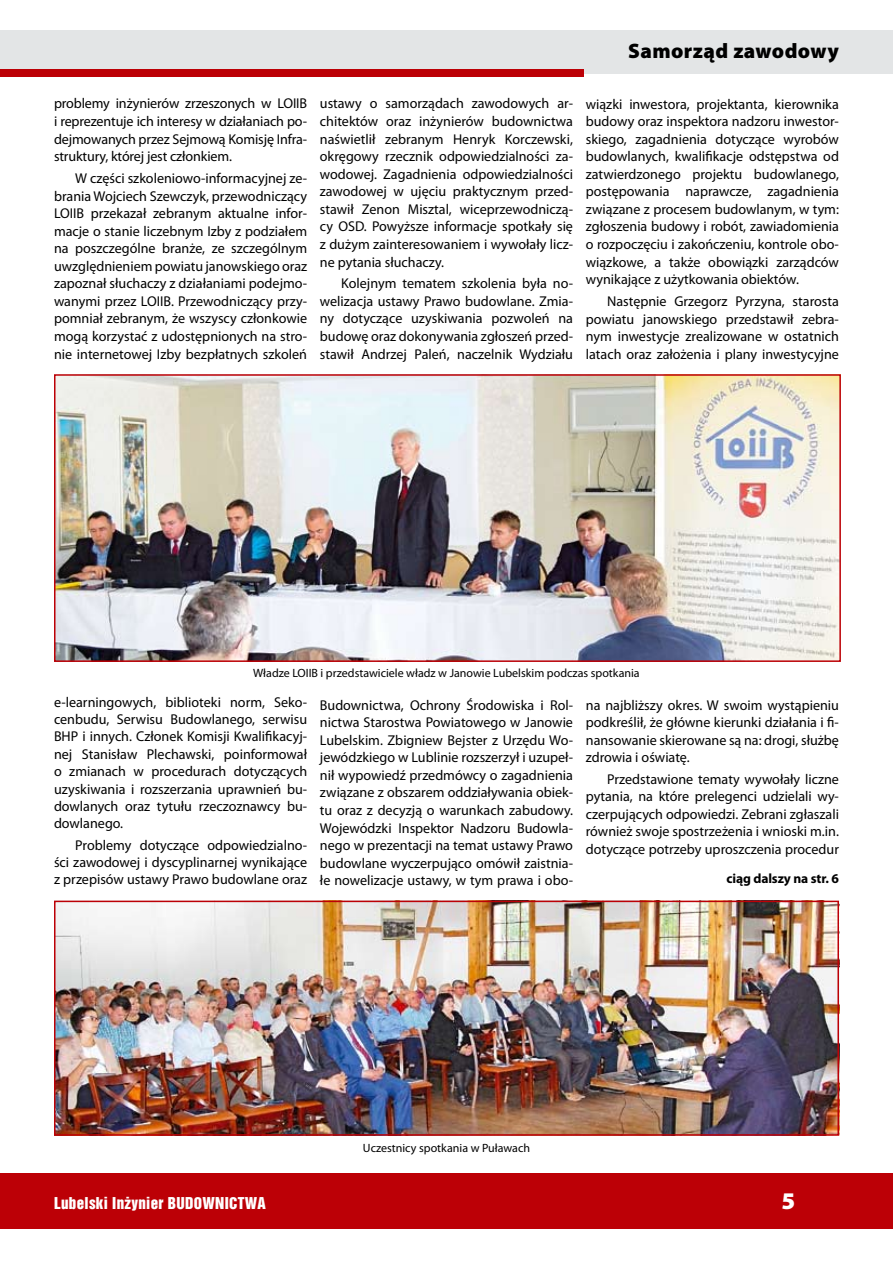
<style>
.page{position:relative;width:893px;height:1263px;background:#fff}
.page>*{position:absolute;margin:0;border:0;box-sizing:border-box;transform-origin:0 0}
.t1{font:900 24px "Myriad Pro";color:#fff}
.t2{font:900 21px "Myriad Pro";letter-spacing:.02em;color:#000}
.t3{font:15px "Switzerland Inserat";letter-spacing:.02em;color:#fff}
.t4{font:14.25px/17.5px "Myriad Pro";color:#000;text-align:justify}
.t5{font:700 13.5px "Myriad Pro";letter-spacing:-.01em;color:#000}
.t6{font:12px "Myriad Pro";color:#000}
</style>
<div class="page">
<div style="left:0;top:30px;width:893px;height:43px;background:#e3e5e6"></div>
<div style="left:0;top:1173px;width:893px;height:55px;background:#bc0006"></div>
<div style="left:0;top:70px;width:584px;height:7px;background:#bc0006"></div>
<img style="left:57px;top:904px;width:779px;height:229px">
<div style="left:54px;top:901px;width:785px;height:235px;border:2px solid #bc0006"></div>
<img style="left:57px;top:377px;width:781px;height:282px">
<div style="left:54px;top:374px;width:787px;height:288px;border:2px solid #bc0006"></div>
<h2 class="t2" style="left:628px;top:39px;width:212px">Samorząd zawodowy</h2>
<p class="t4" style="left:54px;top:95px;width:255px">problemy inżynierów zrzeszonych w LOIIB i reprezentuje ich interesy w działaniach po&shy;dejmowanych przez Sejmową Komisję Infra&shy;struktury, której jest członkiem.</p>
<p class="t4" style="left:54px;top:169px;width:255px;text-indent:21px">W części szkoleniowo-informacyjnej ze&shy;brania Wojciech Szewczyk, przewodniczący LOIIB przekazał zebranym aktualne infor&shy;macje o stanie liczebnym Izby z podziałem na poszczególne branże, ze szczególnym uwzględnieniem powiatu janowskiego oraz zapoznał słuchaczy z działaniami podejmo&shy;wanymi przez LOIIB. Przewodniczący przy&shy;pomniał zebranym, że wszyscy członkowie mogą korzystać z udostępnionych na stro&shy;nie internetowej Izby bezpłatnych szkoleń</p>
<p class="t4" style="left:320px;top:95px;width:255px">ustawy o samorządach zawodowych ar&shy;chitektów oraz inżynierów budownictwa naświetlił zebranym Henryk Korczewski, okręgowy rzecznik odpowiedzialności za&shy;wodowej. Zagadnienia odpowiedzialności zawodowej w ujęciu praktycznym przed&shy;stawił Zenon Misztal, wiceprzewodniczą&shy;cy OSD. Powyższe informacje spotkały się z dużym zainteresowaniem i wywołały licz&shy;ne pytania słuchaczy.</p>
<p class="t4" style="left:320px;top:275px;width:255px;text-indent:21px">Kolejnym tematem szkolenia była no&shy;welizacja ustawy Prawo budowlane. Zmia&shy;ny dotyczące uzyskiwania pozwoleń na budowę oraz dokonywania zgłoszeń przed&shy;stawił Andrzej Paleń, naczelnik Wydziału</p>
<p class="t4" style="left:586px;top:95px;width:255px">wiązki inwestora, projektanta, kierownika budowy oraz inspektora nadzoru inwestor&shy;skiego, zagadnienia dotyczące wyrobów budowlanych, kwalifikacje odstępstwa od zatwierdzonego projektu budowlanego, postępowania naprawcze, zagadnienia związane z procesem budowlanym, w tym: zgłoszenia budowy i robót, zawiadomienia o rozpoczęciu i zakończeniu, kontrole obo&shy;wiązkowe, a także obowiązki zarządców wynikające z użytkowania obiektów.</p>
<p class="t4" style="left:586px;top:292px;width:255px;text-indent:21px">Następnie Grzegorz Pyrzyna, starosta powiatu janowskiego przedstawił zebra&shy;nym inwestycje zrealizowane w ostatnich latach oraz założenia i plany inwestycyjne</p>
<p class="t6" style="left:253px;top:665px;width:388px">Władze LOIIB i przedstawiciele władz w Janowie Lubelskim podczas spotkania</p>
<p class="t4" style="left:54px;top:693px;width:255px">e-learningowych, biblioteki norm, Seko&shy;cenbudu, Serwisu Budowlanego, serwisu BHP i innych. Członek Komisji Kwalifikacyj&shy;nej Stanisław Plechawski, poinformował o zmianach w procedurach dotyczących uzyskiwania i rozszerzania uprawnień bu&shy;dowlanych oraz tytułu rzeczoznawcy bu&shy;dowlanego.</p>
<p class="t4" style="left:54px;top:836px;width:255px;text-indent:21px">Problemy dotyczące odpowiedzialno&shy;ści zawodowej i dyscyplinarnej wynikające z przepisów ustawy Prawo budowlane oraz</p>
<p class="t4" style="left:320px;top:696px;width:255px">Budownictwa, Ochrony Środowiska i Rol&shy;nictwa Starostwa Powiatowego w Janowie Lubelskim. Zbigniew Bejster z Urzędu Wo&shy;jewódzkiego w Lublinie rozszerzył i uzupeł&shy;nił wypowiedź przedmówcy o zagadnienia związane z obszarem oddziaływania obiek&shy;tu oraz z decyzją o warunkach zabudowy.<br>Wojewódzki Inspektor Nadzoru Budowla&shy;nego w prezentacji na temat ustawy Prawo budowlane wyczerpująco omówił zaistnia&shy;łe nowelizacje ustawy, w tym prawa i obo-</p>
<p class="t4" style="left:586px;top:696px;width:255px">na najbliższy okres. W swoim wystąpieniu podkreślił, że główne kierunki działania i fi&shy;nansowanie skierowane są na: drogi, służbę zdrowia i oświatę.</p>
<p class="t4" style="left:586px;top:770px;width:255px;text-indent:21px">Przedstawione tematy wywołały liczne pytania, na które prelegenci udzielali wy&shy;czerpujących odpowiedzi. Zebrani zgłaszali również swoje spostrzeżenia i wnioski m.in. dotyczące potrzeby uproszczenia procedur</p>
<p class="t5" style="left:727px;top:869px;width:114px">ciąg dalszy na str. 6</p>
<p class="t6" style="left:363px;top:1140px;width:169px">Uczestnicy spotkania w Puławach</p>
<p class="t3" style="left:54px;top:1194px;width:213px">Lubelski Inżynier BUDOWNICTWA</p>
<h1 class="t1" style="left:782px;top:1187px;width:15px">5</h1>
</div>
